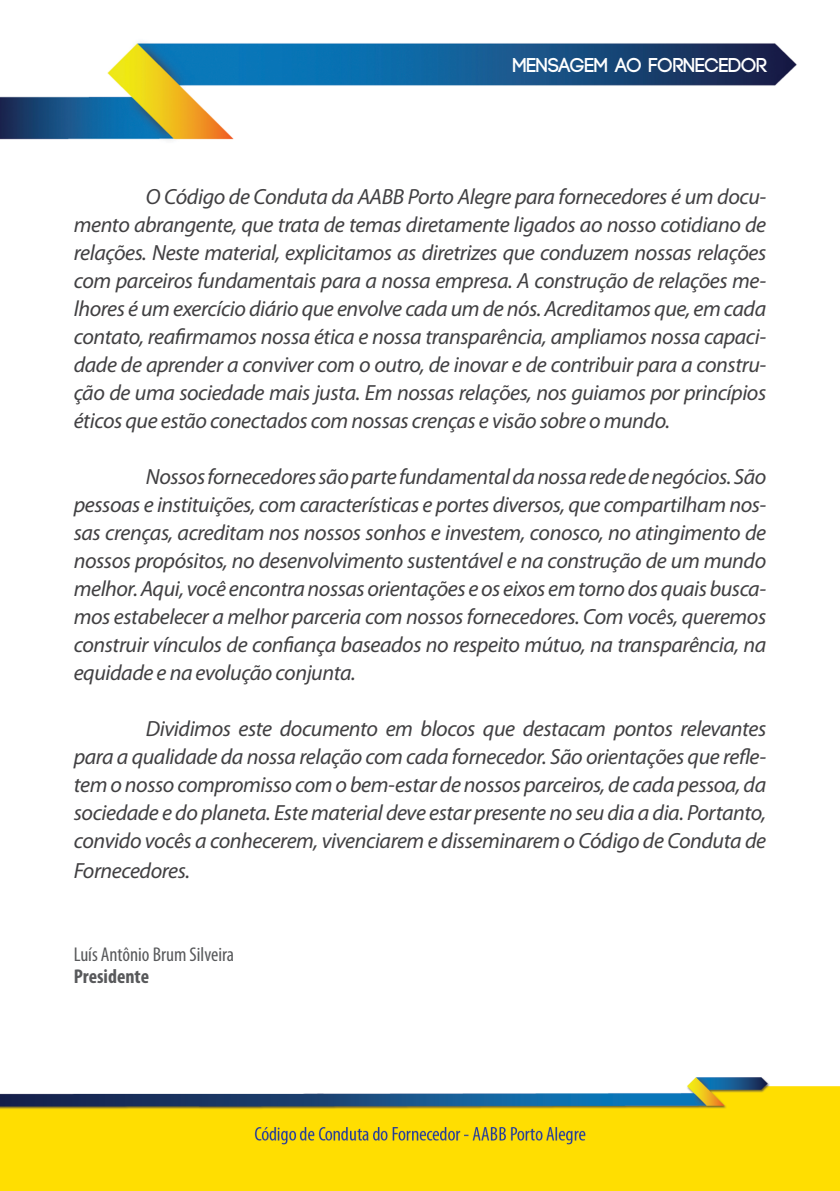
<style>
.page{position:relative;width:840px;height:1191px;background:#fff}
.page>*{position:absolute;margin:0;border:0;box-sizing:border-box;transform-origin:0 0}
.t1{font:italic 22px/28px "Myriad Pro";letter-spacing:-.02em;color:#414042;text-align:justify}
.t2{font:condensed 20px "Myriad Pro";color:#58595b}
.t3{font:700 20px "Code";color:#fff}
.t4{font:700 condensed 20px "Myriad Pro";color:#58595b}
</style>
<div class="page">
<img style="left:0;top:43px;width:839px;height:1148px">
<p class="t3" style="left:512px;top:55px;width:256px">MENSAGEM AO FORNECEDOR</p>
<p class="t1" style="left:74px;top:182px;width:693px;text-indent:72px">O Código de Conduta da AABB Porto Alegre para fornecedores é um docu&shy;mento abrangente, que trata de temas diretamente ligados ao nosso cotidiano de relações. Neste material, explicitamos as diretrizes que conduzem nossas relações com parceiros fundamentais para a nossa empresa. A construção de relações me&shy;lhores é um exercício diário que envolve cada um de nós. Acreditamos que, em cada contato, reafirmamos nossa ética e nossa transparência, ampliamos nossa capaci&shy;dade de aprender a conviver com o outro, de inovar e de contribuir para a constru&shy;ção de uma sociedade mais justa. Em nossas relações, nos guiamos por princípios éticos que estão conectados com nossas crenças e visão sobre o mundo.</p>
<p class="t1" style="left:74px;top:462px;width:693px;text-indent:72px">Nossos fornecedores são parte fundamental da nossa rede de negócios. São pessoas e instituições, com características e portes diversos, que compartilham nos&shy;sas crenças, acreditam nos nossos sonhos e investem, conosco, no atingimento de nossos propósitos, no desenvolvimento sustentável e na construção de um mundo melhor. Aqui, você encontra nossas orientações e os eixos em torno dos quais busca&shy;mos estabelecer a melhor parceria com nossos fornecedores. Com vocês, queremos construir vínculos de confiança baseados no respeito mútuo, na transparência, na equidade e na evolução conjunta.</p>
<p class="t1" style="left:74px;top:714px;width:693px;text-indent:72px">Dividimos este documento em blocos que destacam pontos relevantes para a qualidade da nossa relação com cada fornecedor. São orientações que refle&shy;tem o nosso compromisso com o bem-estar de nossos parceiros, de cada pessoa, da sociedade e do planeta. Este material deve estar presente no seu dia a dia. Portanto, convido vocês a conhecerem, vivenciarem e disseminarem o Código de Conduta de</p>
<p class="t1" style="left:74px;top:856px;width:118px">Fornecedores.</p>
<p class="t2" style="left:74px;top:942px;width:162px">Luís Antônio Brum Silveira</p>
<p class="t4" style="left:74px;top:964px;width:77px">Presidente</p>
</div>
